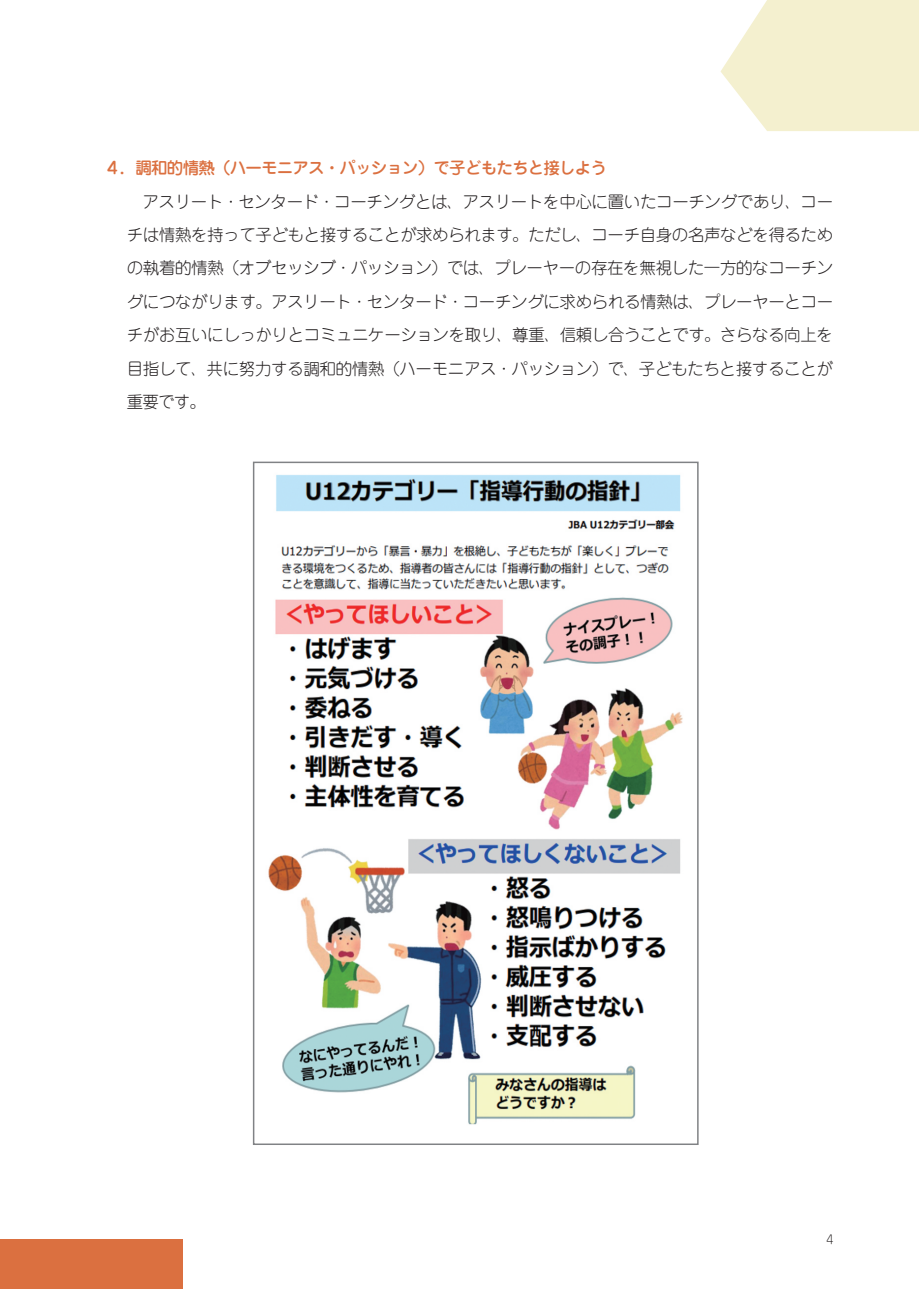
<style>
.page{position:relative;width:919px;height:1289px;background:#fff}
.page>*{position:absolute;margin:0;border:0;box-sizing:border-box;transform-origin:0 0}
.t1{font:300 16.5px/33.5px "Jun 101 Pro";letter-spacing:-.02em;color:#231f20;text-align:justify}
.t2{font:500 16.5px "Jun 34 Pro";letter-spacing:-.05em;color:#db7040}
.t3{font:300 12px "Jun 101 Pro";color:#231f20}
</style>
<div class="page">
<svg style="left:720px;top:0;width:198px;height:131px;background:#f5f1d5"></svg>
<div style="left:0;top:1239px;width:183px;height:49px;background:#db7040"></div>
<img style="left:268px;top:475px;width:415px;height:650px">
<div style="left:253px;top:461px;width:445px;height:683px;border:2px solid #808285"></div>
<p class="t2" style="left:104px;top:155px;width:504px">４．調和的情熱（ハーモニアス・パッション）で子どもたちと接しよう</p>
<p class="t1" style="left:127px;top:183px;width:708px">　アスリート・センタード・コーチングとは、アスリートを中心に置いたコーチングであり、コーチは情熱を持って子どもと接することが求められます。ただし、コーチ自身の名声などを得るための執着的情熱（オブセッシブ・パッション）では、プレーヤーの存在を無視した一方的なコーチングにつながります。アスリート・センタード・コーチングに求められる情熱は、プレーヤーとコーチがお互いにしっかりとコミュニケーションを取り、尊重、信頼し合うことです。さらなる向上を目指して、共に努力する調和的情熱（ハーモニアス・パッション）で、子どもたちと接することが重要です。</p>
<p class="t3" style="left:826px;top:1229px;width:9px">4</p>
</div>
